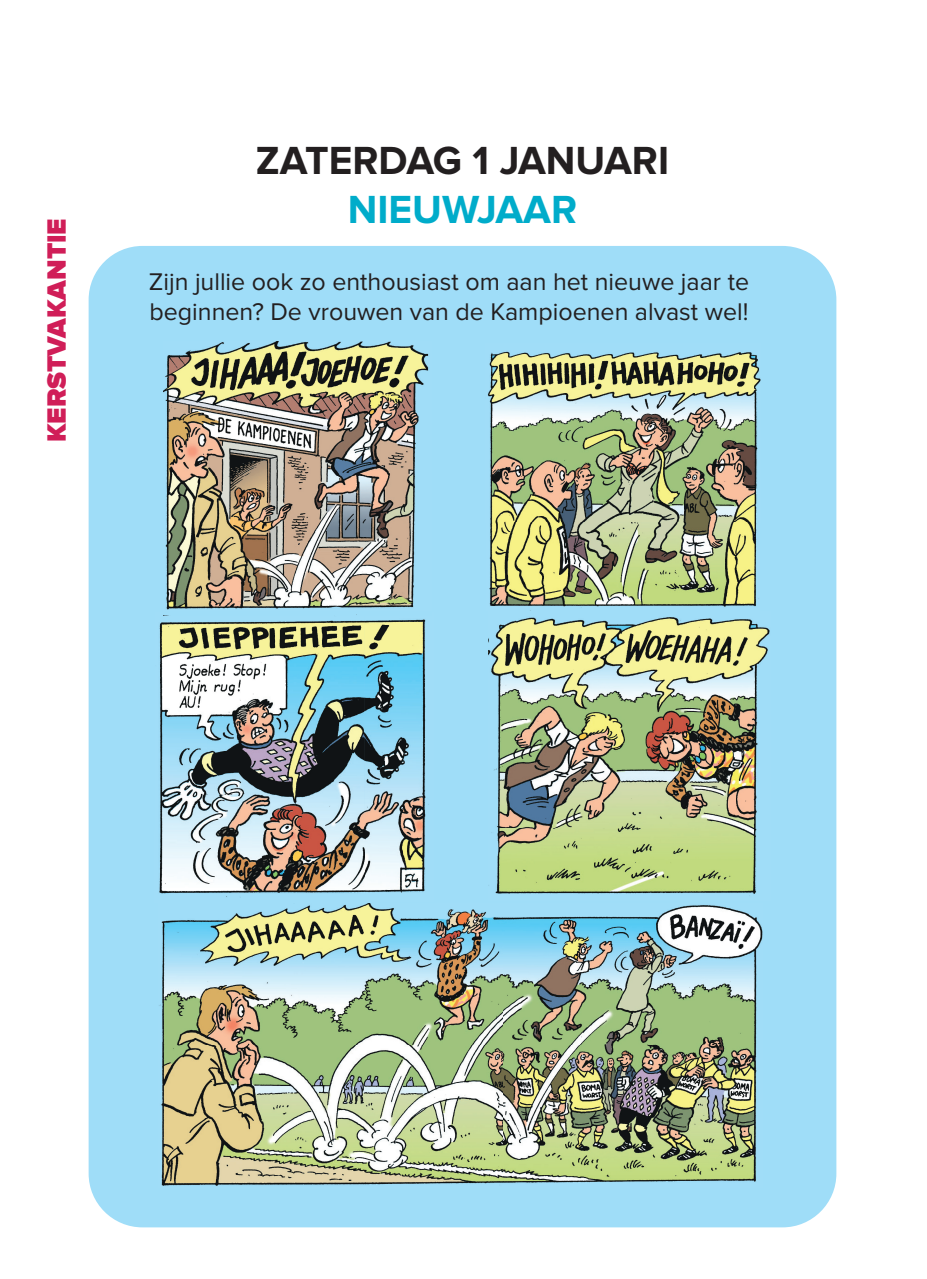
<style>
.page{position:relative;width:927px;height:1279px;background:#fff}
.page>*{position:absolute;margin:0;border:0;box-sizing:border-box;transform-origin:0 0}
.t1{font:700 40.75px "Proxima Nova";color:#231f20}
.t2{font:700 40.75px "Proxima Nova";color:#00acca}
.t3{font:900 27.5px "Proxima Nova";color:#d01e58}
.t4{font:25px/30px "Proxima Nova";color:#231f20}
</style>
<div class="page">
<div style="left:89px;top:246px;width:747px;height:981px;background:#9fddf8;border-radius:54px"></div>
<img style="left:163px;top:342px;width:266px;height:268px">
<img style="left:159px;top:614px;width:270px;height:284px">
<img style="left:488px;top:351px;width:272px;height:260px">
<img style="left:489px;top:617px;width:281px;height:279px">
<img style="left:159px;top:903px;width:603px;height:283px">
<p class="t3" style="left:44px;top:442px;width:225px;rotate:-90deg">KERSTVAKANTIE</p>
<h1 class="t1" style="left:256px;top:142px;width:415px">ZATERDAG 1 JANUARI</h1>
<h1 class="t2" style="left:348px;top:190px;width:231px">NIEUWJAAR</h1>
<p class="t4" style="left:149px;top:268px;width:602px">Zijn jullie ook zo enthousiast om aan het nieuwe jaar te beginnen? De vrouwen van de Kampioenen alvast wel!</p>
</div>
